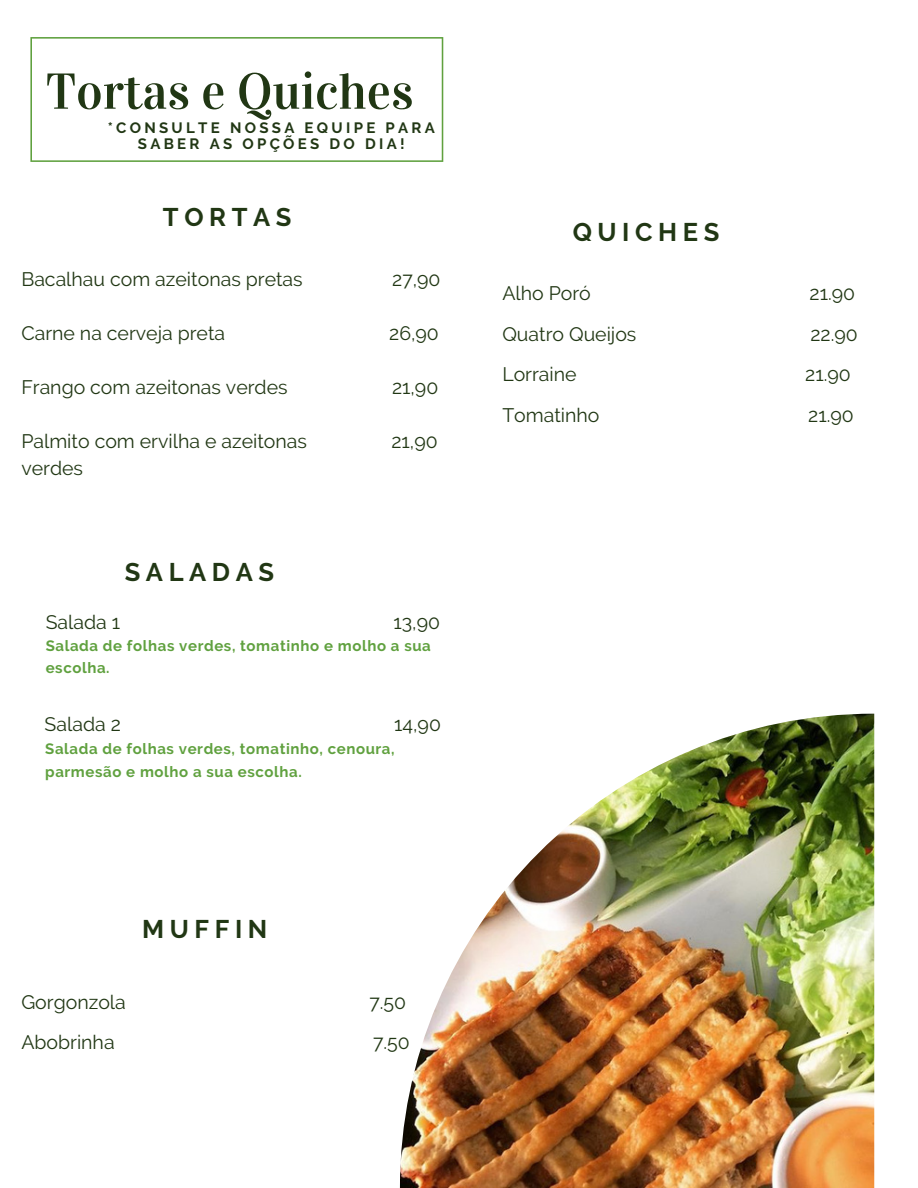
<style>
.page{position:relative;width:918px;height:1188px;background:#fff}
.page>*{position:absolute;margin:0;border:0;box-sizing:border-box;transform-origin:0 0}
.t1{font:50.55px "Vidaloka";color:#213714}
.t2{font:700 25.5px "Raleway";letter-spacing:.22em;color:#213714}
.t3{font:19.5px "Raleway";color:#213714}
.t4{font:700 15px/22.5px "Raleway";letter-spacing:.04em;color:#60a13f}
.t5{font:700 15px/15.8px "Raleway";letter-spacing:.22em;color:#213714;text-align:center}
</style>
<div class="page">
<svg style="left:30px;top:37px;width:413px;height:125px"></svg>
<img style="left:400px;top:714px;width:474px;height:474px">
<h1 class="t1" style="left:46px;top:61px;width:369px">Tortas e Quiches</h1>
<p class="t5" style="left:108px;top:120px;width:329px">*CONSULTE NOSSA EQUIPE PARA<br>SABER AS OPÇÕES DO DIA!</p>
<h2 class="t2" style="left:163px;top:202px;width:130px">TORTAS</h2>
<p class="t3" style="left:21px;top:268px;width:283px">Bacalhau com azeitonas pretas</p>
<p class="t3" style="left:392px;top:268px;width:50px">27,90</p>
<p class="t3" style="left:21px;top:322px;width:205px">Carne na cerveja preta</p>
<p class="t3" style="left:389px;top:322px;width:51px">26,90</p>
<p class="t3" style="left:21px;top:376px;width:268px">Frango com azeitonas verdes</p>
<p class="t3" style="left:392px;top:376px;width:48px">21,90</p>
<p class="t3" style="left:21px;top:430px;width:287px">Palmito com ervilha e azeitonas</p>
<p class="t3" style="left:391px;top:430px;width:48px">21,90</p>
<p class="t3" style="left:21px;top:457px;width:63px">verdes</p>
<h2 class="t2" style="left:125px;top:557px;width:151px">SALADAS</h2>
<p class="t3" style="left:46px;top:610px;width:76px">Salada 1</p>
<p class="t3" style="left:394px;top:610px;width:48px">13,90</p>
<p class="t4" style="left:46px;top:634px;width:387px">Salada de folhas verdes, tomatinho e molho a sua escolha.</p>
<p class="t3" style="left:45px;top:713px;width:78px">Salada 2</p>
<p class="t3" style="left:394px;top:713px;width:48px">14,90</p>
<p class="t4" style="left:45px;top:738px;width:351px">Salada de folhas verdes, tomatinho, cenoura, parmesão e molho a sua escolha.</p>
<h2 class="t2" style="left:142px;top:914px;width:127px">MUFFIN</h2>
<p class="t3" style="left:21px;top:990px;width:106px">Gorgonzola</p>
<p class="t3" style="left:369px;top:990px;width:38px">7.50</p>
<p class="t3" style="left:21px;top:1031px;width:95px">Abobrinha</p>
<p class="t3" style="left:373px;top:1031px;width:38px">7.50</p>
<h2 class="t2" style="left:573px;top:217px;width:148px">QUICHES</h2>
<p class="t3" style="left:502px;top:282px;width:90px">Alho Poró</p>
<p class="t3" style="left:810px;top:282px;width:47px">21.90</p>
<p class="t3" style="left:502px;top:323px;width:136px">Quatro Queijos</p>
<p class="t3" style="left:810px;top:323px;width:49px">22.90</p>
<p class="t3" style="left:502px;top:363px;width:76px">Lorraine</p>
<p class="t3" style="left:805px;top:363px;width:47px">21.90</p>
<p class="t3" style="left:502px;top:404px;width:99px">Tomatinho</p>
<p class="t3" style="left:808px;top:404px;width:47px">21.90</p>
</div>
